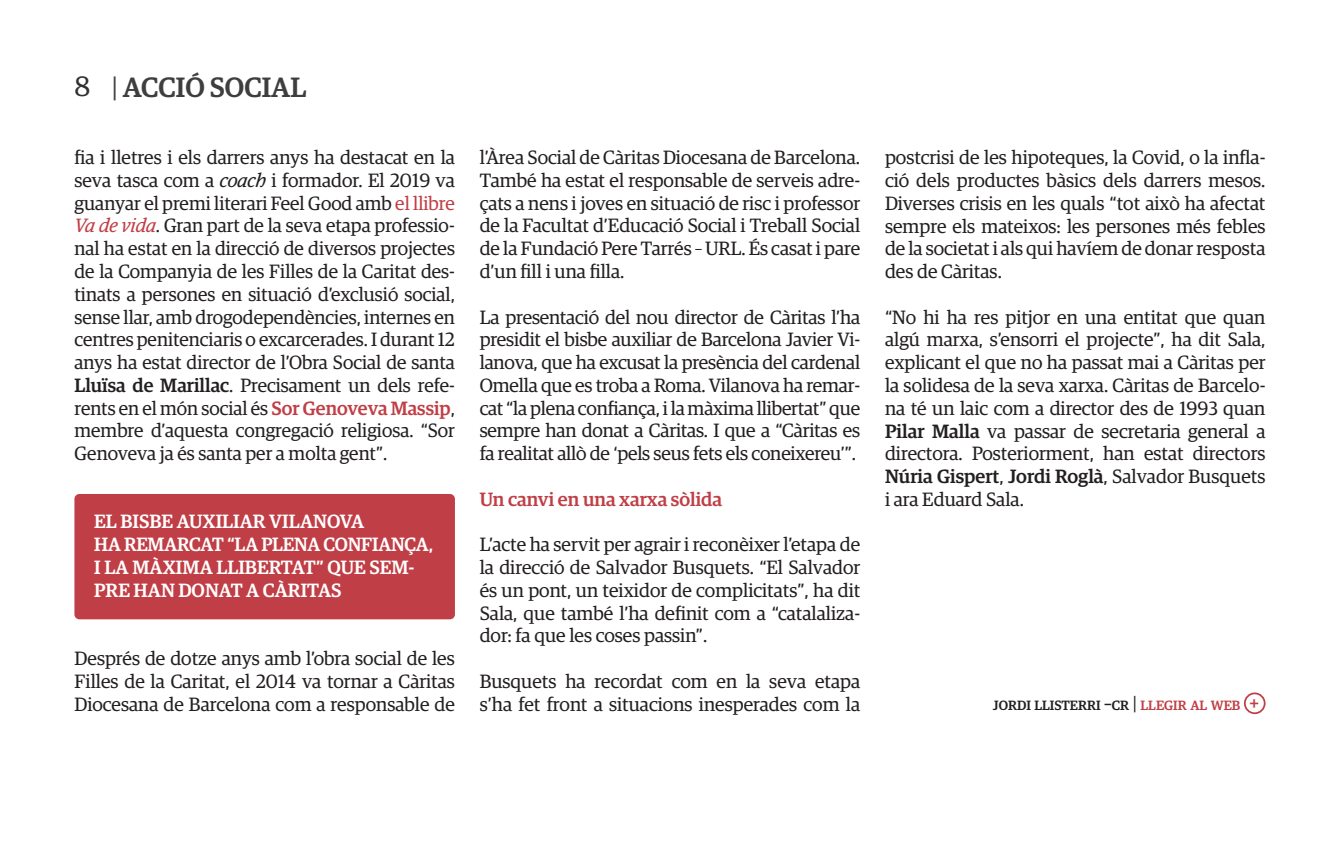
<style>
.page{position:relative;width:1340px;height:844px;background:#fff}
.page>*{position:absolute;margin:0;border:0;box-sizing:border-box;transform-origin:0 0}
.t1{font:500 28px "Guardian Egyp";color:#3e3e3f}
.t2{font:19.25px/22.8px "Guardian Egyp";color:#231f20;text-align:justify}
.t3{font:500 19.25px/22.8px "Guardian Egyp";color:#fff}
.t4{font:500 19.25px "Guardian Egyp";color:#c03e45}
.t5{font:500 19.25px "Guardian Egyp";color:#c03e45}
.t6{font:500 13.47px "Guardian Egyp";color:#231f20}
.s1{font-weight:400;color:#312f30}
.s2{font-weight:400}
.s3{font-style:italic}
.s4{color:#c03e45}
.s5{font-style:italic;color:#c03e45}
.s6{font-weight:500}
.s7{font-weight:500;color:#c03e45}
.s8{font-size:19.25px}
.s9{font-weight:400;font-size:19.25px}
</style>
<div class="page">
<div style="left:74px;top:494px;width:381px;height:125px;background:#c03e45;border-radius:5px"></div>
<div style="left:1243px;top:692px;width:22px;height:22px;border:2px solid #c03e45;border-radius:50%"></div>
<h1 class="t1" style="left:74px;top:67px;width:233px"><span class="s1">8</span> <span class="s2">|</span> ACCIÓ SOCIAL</h1>
<p class="t2" style="left:74px;top:145px;width:382px">fia i lletres i els darrers anys ha destacat en la seva tasca com a <span class="s3">coach</span> i formador. El 2019 va guanyar el premi literari Feel Good amb <span class="s4">el llibre </span><span class="s5">Va de vida</span>. Gran part de la seva etapa professio&shy;nal ha estat en la direcció de diversos projectes de la Companyia de les Filles de la Caritat des&shy;tinats a persones en situació d’exclusió social, sense llar, amb drogodependències, internes en centres penitenciaris o excarcerades. I durant 12 anys ha estat director de l’Obra Social de santa <span class="s6">Lluïsa de Marillac</span>. Precisament un dels refe&shy;rents en el món social és <span class="s7">Sor Genoveva Massip</span>, membre d’aquesta congregació religiosa. “Sor Genoveva ja és santa per a molta gent”.</p>
<p class="t3" style="left:94px;top:508px;width:271px">EL BISBE AUXILIAR VILANOVA</p>
<p class="t3" style="left:94px;top:531px;width:340px">HA REMARCAT “LA PLENA CONFIANÇA,<br>I LA MÀXIMA LLIBERTAT” QUE SEM-<br>PRE HAN DONAT A CÀRITAS</p>
<p class="t2" style="left:74px;top:645px;width:382px">Després de dotze anys amb l’obra social de les Filles de la Caritat, el 2014 va tornar a Càritas Diocesana de Barcelona com a responsable de</p>
<p class="t2" style="left:480px;top:145px;width:382px">l’Àrea Social de Càritas Diocesana de Barcelona.<br>També ha estat el responsable de serveis adre&shy;çats a nens i joves en situació de risc i professor de la Facultat d’Educació Social i Treball Social de la Fundació Pere Tarrés – URL. És casat i pare d’un fill i una filla.</p>
<p class="t2" style="left:480px;top:304px;width:382px">La presentació del nou director de Càritas l’ha presidit el bisbe auxiliar de Barcelona Javier Vi&shy;lanova, que ha excusat la presència del cardenal Omella que es troba a Roma. Vilanova ha remar&shy;cat “la plena confiança, i la màxima llibertat” que sempre han donat a Càritas. I que a “Càritas es fa realitat allò de ‘pels seus fets els coneixereu’”.</p>
<p class="t4" style="left:480px;top:485px;width:244px">Un canvi en una xarxa sòlida</p>
<p class="t2" style="left:480px;top:532px;width:382px">L’acte ha servit per agrair i reconèixer l’etapa de la direcció de Salvador Busquets. “El Salvador és un pont, un teixidor de complicitats”, ha dit Sala, que també l’ha definit com a “catalaliza&shy;dor: fa que les coses passin”.</p>
<p class="t2" style="left:480px;top:668px;width:382px">Busquets ha recordat com en la seva etapa s’ha fet front a situacions inesperades com la</p>
<p class="t2" style="left:885px;top:145px;width:382px">postcrisi de les hipoteques, la Covid, o la infla&shy;ció dels productes bàsics dels darrers mesos.<br>Diverses crisis en les quals “tot això ha afectat sempre els mateixos: les persones més febles de la societat i als qui havíem de donar resposta des de Càritas.</p>
<p class="t2" style="left:885px;top:304px;width:382px">“No hi ha res pitjor en una entitat que quan algú marxa, s’ensorri el projecte”, ha dit Sala, explicant el que no ha passat mai a Càritas per la solidesa de la seva xarxa. Càritas de Barcelo&shy;na té un laic com a director des de 1993 quan <span class="s6">Pilar Malla</span> va passar de secretaria general a directora. Posteriorment, han estat directors <span class="s6">Núria Gispert</span>, <span class="s6">Jordi Roglà</span>, Salvador Busquets i ara Eduard Sala.</p>
<p class="t6" style="left:992px;top:695px;width:249px">JORDI LLISTERRI <span class="s8">–</span>CR <span class="s9">|</span> <span class="s4">LLEGIR AL WEB</span></p>
<p class="t5" style="left:1249px;top:689px;width:12px">+</p>
</div>
